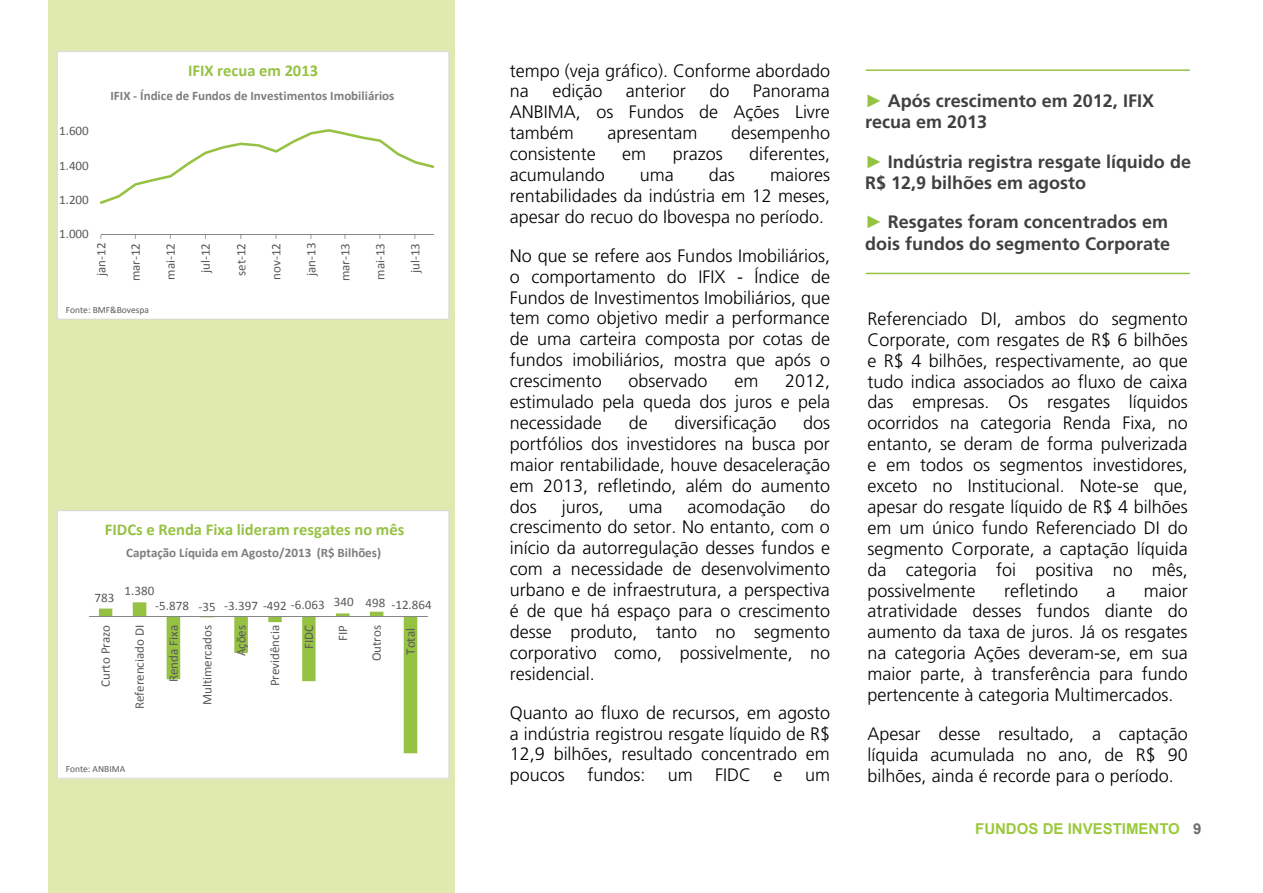
<style>
.page{position:relative;width:1263px;height:893px;background:#fff}
.page>*{position:absolute;margin:0;border:0;box-sizing:border-box;transform-origin:0 0}
.t1{font:300 18px/20.9px "Frutiger";color:#000;text-align:justify}
.t2{font:700 18px/21.3px "Frutiger";color:#404040}
.t3{font:700 16.5px "Calibri";color:#96c244}
.t4{font:700 15px "Arial";color:#9aca3c}
.t5{font:13.05px "Calibri";color:#595959}
.t6{font:700 13.05px "Calibri";color:#7e7e7e}
.t7{font:9.45px "Calibri";letter-spacing:-.005em;color:#595959}
.s1{font-family:"Arial";color:#96c244}
.s2{color:#6d6e71}
</style>
<div class="page">
<div style="left:49px;top:1px;width:406px;height:892px;background:#e0e9b0"></div>
<div style="left:57px;top:511px;width:392px;height:267px;background:#fff"></div>
<svg style="left:99px;top:602px;width:318px;height:151px"></svg>
<hr style="left:89px;top:616px;width:338px;height:1px;background:#868686">
<div style="left:57px;top:510px;width:392px;height:268px;border:1px solid #d8d8d8"></div>
<div style="left:57px;top:52px;width:392px;height:267px;background:#fff"></div>
<hr style="left:101px;top:234px;width:332px;height:1px;background:#868686">
<svg style="left:101px;top:129px;width:333px;height:75px"></svg>
<div style="left:57px;top:51px;width:392px;height:268px;border:1px solid #d8d8d8"></div>
<hr style="left:866px;top:70px;width:324px;height:1px;background:#96c244">
<hr style="left:866px;top:273px;width:324px;height:1px;background:#96c244">
<p class="t1" style="left:510px;top:60px;width:322px">tempo (veja gráfico). Conforme abordado na</p>
<p class="t3" style="left:188px;top:60px;width:131px">IFIX recua em 2013</p>
<p class="t6" style="left:110px;top:88px;width:286px">IFIX ‐ Índice de Fundos de Investimentos Imobiliários</p>
<p class="t2" style="left:865px;top:90px;width:290px"><span class="s1">►</span> Após crescimento em 2012, IFIX recua em 2013</p>
<p class="t2" style="left:865px;top:151px;width:327px"><span class="s1">►</span> Indústria registra resgate líquido de<br>R$ 12,9 bilhões em agosto</p>
<p class="t2" style="left:865px;top:211px;width:307px"><span class="s1">►</span> Resgates foram concentrados em dois fundos do segmento Corporate</p>
<p class="t1" style="left:552px;top:81px;width:51px">edição</p>
<p class="t1" style="left:626px;top:81px;width:61px">anterior</p>
<p class="t1" style="left:709px;top:81px;width:21px">do</p>
<p class="t1" style="left:510px;top:81px;width:321px;text-indent:243px">Panorama ANBIMA, os Fundos de Ações Livre também</p>
<p class="t1" style="left:607px;top:123px;width:91px">apresentam</p>
<p class="t1" style="left:731px;top:123px;width:101px">desempenho</p>
<p class="t5" style="left:59px;top:123px;width:31px">1.600</p>
<p class="t1" style="left:510px;top:144px;width:88px">consistente</p>
<p class="t1" style="left:622px;top:144px;width:25px">em</p>
<p class="t1" style="left:673px;top:144px;width:52px">prazos</p>
<p class="t1" style="left:749px;top:144px;width:82px">diferentes,</p>
<p class="t1" style="left:510px;top:165px;width:97px">acumulando</p>
<p class="t1" style="left:640px;top:165px;width:36px">uma</p>
<p class="t1" style="left:709px;top:165px;width:28px">das</p>
<p class="t5" style="left:59px;top:157px;width:31px">1.400</p>
<p class="t1" style="left:510px;top:165px;width:322px;text-indent:260px">maiores rentabilidades da indústria em 12 meses, apesar do recuo do Ibovespa no período.</p>
<p class="t1" style="left:510px;top:245px;width:322px">No que se refere aos Fundos Imobiliários, o comportamento do IFIX - Índice de Fundos de Investimentos Imobiliários, que tem como objetivo medir a performance de uma carteira composta por cotas de fundos imobiliários, mostra que após o crescimento</p>
<p class="t5" style="left:59px;top:191px;width:31px">1.200</p>
<p class="t5" style="left:59px;top:226px;width:31px">1.000</p>
<p class="t5" style="left:93px;top:276px;width:35px;rotate:-90deg">jan‐12</p>
<p class="t5" style="left:127px;top:281px;width:40px;rotate:-90deg">mar‐12</p>
<p class="t5" style="left:162px;top:280px;width:38px;rotate:-90deg">mai‐12</p>
<p class="t5" style="left:197px;top:273px;width:31px;rotate:-90deg">jul‐12</p>
<p class="t5" style="left:233px;top:276px;width:35px;rotate:-90deg">set‐12</p>
<p class="t5" style="left:268px;top:280px;width:38px;rotate:-90deg">nov‐12</p>
<p class="t5" style="left:303px;top:276px;width:35px;rotate:-90deg">jan‐13</p>
<p class="t5" style="left:337px;top:281px;width:40px;rotate:-90deg">mar‐13</p>
<p class="t5" style="left:372px;top:280px;width:38px;rotate:-90deg">mai‐13</p>
<p class="t5" style="left:407px;top:273px;width:31px;rotate:-90deg">jul‐13</p>
<p class="t7" style="left:66px;top:304px;width:85px">Fonte: BMF&amp;Bovespa</p>
<p class="t1" style="left:868px;top:308px;width:322px">Referenciado DI, ambos do segmento Corporate, com resgates de R$ 6 bilhões e R$ 4 bilhões, respectivamente, ao que tudo indica associados ao fluxo de caixa das empresas. Os resgates líquidos ocorridos na categoria Renda Fixa, no entanto, se deram de forma pulverizada e em todos os segmentos investidores, exceto no Institucional. Note-se que, apesar do resgate líquido de R$ 4 bilhões em um único fundo Referenciado DI do segmento Corporate, a captação líquida da categoria foi positiva no mês, possivelmente</p>
<p class="t1" style="left:629px;top:371px;width:81px">observado</p>
<p class="t1" style="left:734px;top:371px;width:25px">em</p>
<p class="t1" style="left:510px;top:371px;width:322px;text-indent:275px">2012, estimulado pela queda dos juros e pela necessidade</p>
<p class="t1" style="left:629px;top:413px;width:21px">de</p>
<p class="t1" style="left:674px;top:413px;width:103px">diversificação</p>
<p class="t1" style="left:510px;top:413px;width:322px;text-indent:293px">dos portfólios dos investidores na busca por maior rentabilidade, houve desaceleração em 2013, refletindo, além do aumento dos</p>
<p class="t1" style="left:510px;top:496px;width:322px;text-indent:300px">do crescimento do setor. No entanto, com o início da autorregulação desses fundos e com a necessidade de desenvolvimento urbano e de infraestrutura, a perspectiva é de que há espaço para o crescimento desse produto, tanto no segmento corporativo como, possivelmente, no residencial.</p>
<p class="t1" style="left:510px;top:702px;width:322px">Quanto ao fluxo de recursos, em agosto a indústria registrou resgate líquido de R$ 12,9 bilhões, resultado concentrado em poucos fundos: um FIDC e um</p>
<p class="t1" style="left:562px;top:496px;width:44px">juros,</p>
<p class="t1" style="left:629px;top:496px;width:36px">uma</p>
<p class="t1" style="left:687px;top:496px;width:100px">acomodação</p>
<p class="t3" style="left:105px;top:519px;width:301px">FIDCs e Renda Fixa lideram resgates no mês</p>
<p class="t6" style="left:126px;top:544px;width:256px">Captação Líquida em Agosto/2013 (R$ Bilhões)</p>
<p class="t1" style="left:1004px;top:580px;width:75px">refletindo</p>
<p class="t1" style="left:1106px;top:580px;width:10px">a</p>
<p class="t1" style="left:868px;top:580px;width:322px;text-indent:276px">maior atratividade desses fundos diante do aumento da taxa de juros. Já os resgates na categoria Ações deveram-se, em sua maior parte, à transferência para fundo pertencente à categoria Multimercados.</p>
<p class="t1" style="left:868px;top:724px;width:322px">Apesar desse resultado, a captação líquida acumulada no ano, de R$ 90 bilhões, ainda é recorde para o período.</p>
<p class="t5" style="left:125px;top:582px;width:31px">1.380</p>
<p class="t5" style="left:94px;top:590px;width:21px">783</p>
<p class="t5" style="left:155px;top:597px;width:278px">‐5.878 ‐35 ‐3.397 ‐492 ‐6.063 340 498 ‐12.864</p>
<p class="t5" style="left:97px;top:687px;width:63px;rotate:-90deg">Curto Prazo</p>
<p class="t5" style="left:131px;top:709px;width:86px;rotate:-90deg">Referenciado DI</p>
<p class="t5" style="left:165px;top:682px;width:58px;rotate:-90deg">Renda Fixa</p>
<p class="t5" style="left:199px;top:705px;width:81px;rotate:-90deg">Multimercados</p>
<p class="t5" style="left:233px;top:656px;width:33px;rotate:-90deg">Ações</p>
<p class="t5" style="left:267px;top:686px;width:63px;rotate:-90deg">Previdência</p>
<p class="t5" style="left:301px;top:649px;width:26px;rotate:-90deg">FIDC</p>
<p class="t5" style="left:334px;top:641px;width:17px;rotate:-90deg">FIP</p>
<p class="t5" style="left:368px;top:661px;width:38px;rotate:-90deg">Outros</p>
<p class="t5" style="left:402px;top:655px;width:28px;rotate:-90deg">Total</p>
<p class="t7" style="left:66px;top:763px;width:61px">Fonte: ANBIMA</p>
<p class="t4" style="left:975px;top:819px;width:228px">FUNDOS DE INVESTIMENTO <span class="s2">9</span></p>
</div>
